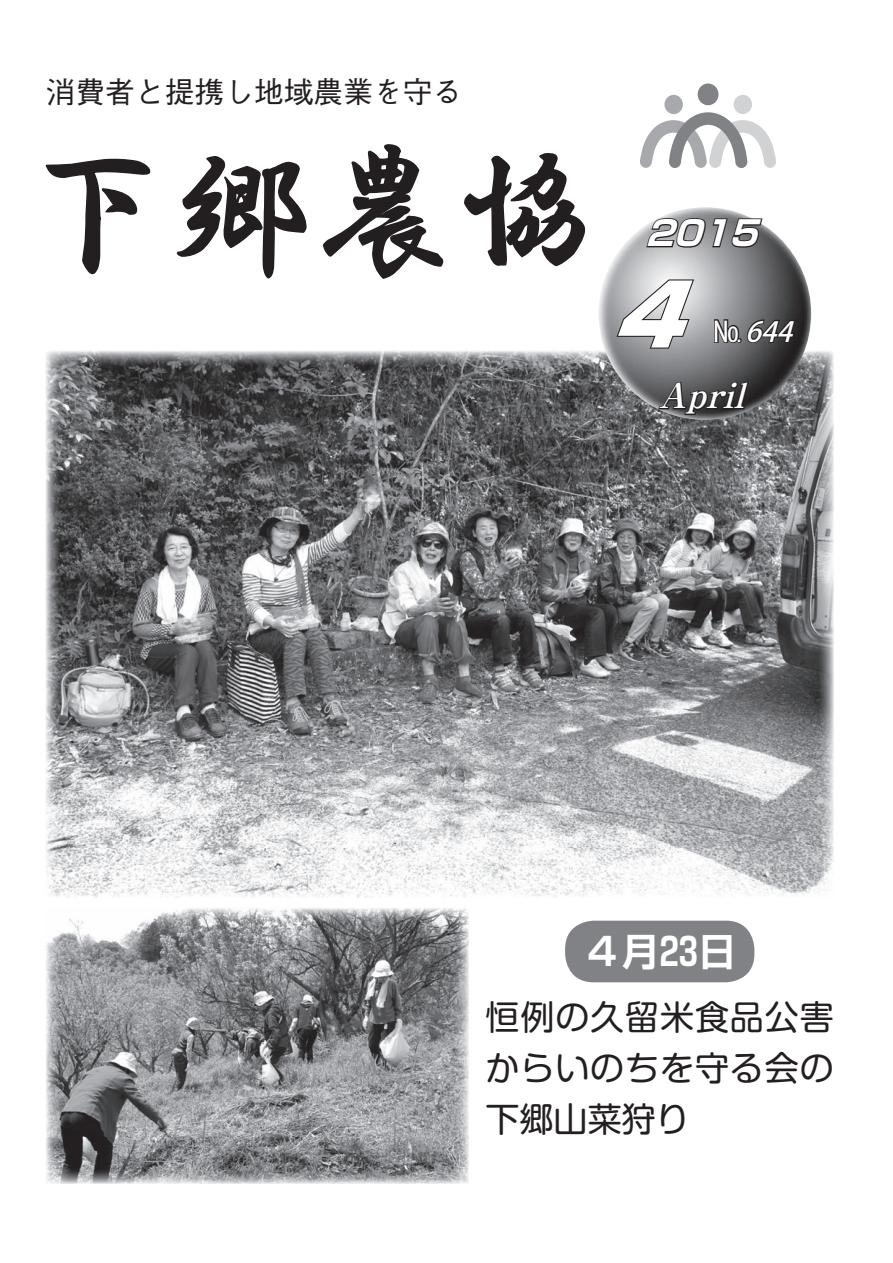
<style>
.page{position:relative;width:893px;height:1263px;background:#fff}
.page>*{position:absolute;margin:0;border:0;box-sizing:border-box;transform-origin:0 0}
.t1{font:italic 900 85.05px "Shin Go Pro";color:#fff}
.t2{font:700 38.25px "Shin Go Pr 6 De";color:#fff}
.t3{font:34.05px/51px "Shin M Go Pr 6";letter-spacing:.025em;color:#231f20;text-align:justify}
.t4{font:italic 700 34.05px "Ryumin Pro";color:#fff}
.t5{font:italic 700 34.05px "Shin Go Pro";color:#fff}
.t6{font:500 29.7px "Gothic BBB Pro";color:#231f20}
.t7{font:italic 500 27.6px "Koz Go Pro";color:#fff}
.s1{font-style:normal}
</style>
<div class="page">
<div style="left:565px;top:921px;width:189px;height:61px;background:#808285;border-radius:29px"></div>
<img style="left:46px;top:351px;width:788px;height:547px">
<img style="left:46px;top:908px;width:423px;height:276px">
<div style="left:664px;top:95px;width:19px;height:19px;background:#a8a9ad;border-radius:50%"></div>
<div style="left:734px;top:95px;width:18px;height:19px;background:#d1d2d4;border-radius:50%"></div>
<div style="left:698px;top:84px;width:20px;height:21px;background:#808285;border-radius:50%"></div>
<svg style="left:640px;top:112px;width:136px;height:56px"></svg>
<img style="left:598px;top:207px;width:213px;height:213px;border-radius:106px">
<svg style="left:645px;top:217px;width:119px;height:32px;background:#747376"></svg>
<svg style="left:615px;top:277px;width:81px;height:73px;background:#adaeb0"></svg>
<svg style="left:713px;top:318px;width:84px;height:31px;background:#484749"></svg>
<svg style="left:657px;top:380px;width:93px;height:77px;background:#555557"></svg>
<svg style="left:46px;top:144px;width:539px;height:135px"></svg>
<p class="t6" style="left:46px;top:68px;width:418px">消費者と提携し地域農業を守る</p>
<p class="t5" style="left:646px;top:206px;width:125px">2015</p>
<h1 class="t1" style="left:603px;top:248px;width:129px">４</h1>
<p class="t4" style="left:658px;top:369px;width:100px">April</p>
<p class="t7" style="left:713px;top:314px;width:90px"><span class="s1">No</span> 644</p>
<p class="t2" style="left:583px;top:920px;width:155px">４月23日</p>
<p class="t3" style="left:486px;top:990px;width:350px">恒例の久留米食品公害からいのちを守る会の下郷山菜狩り</p>
</div>
